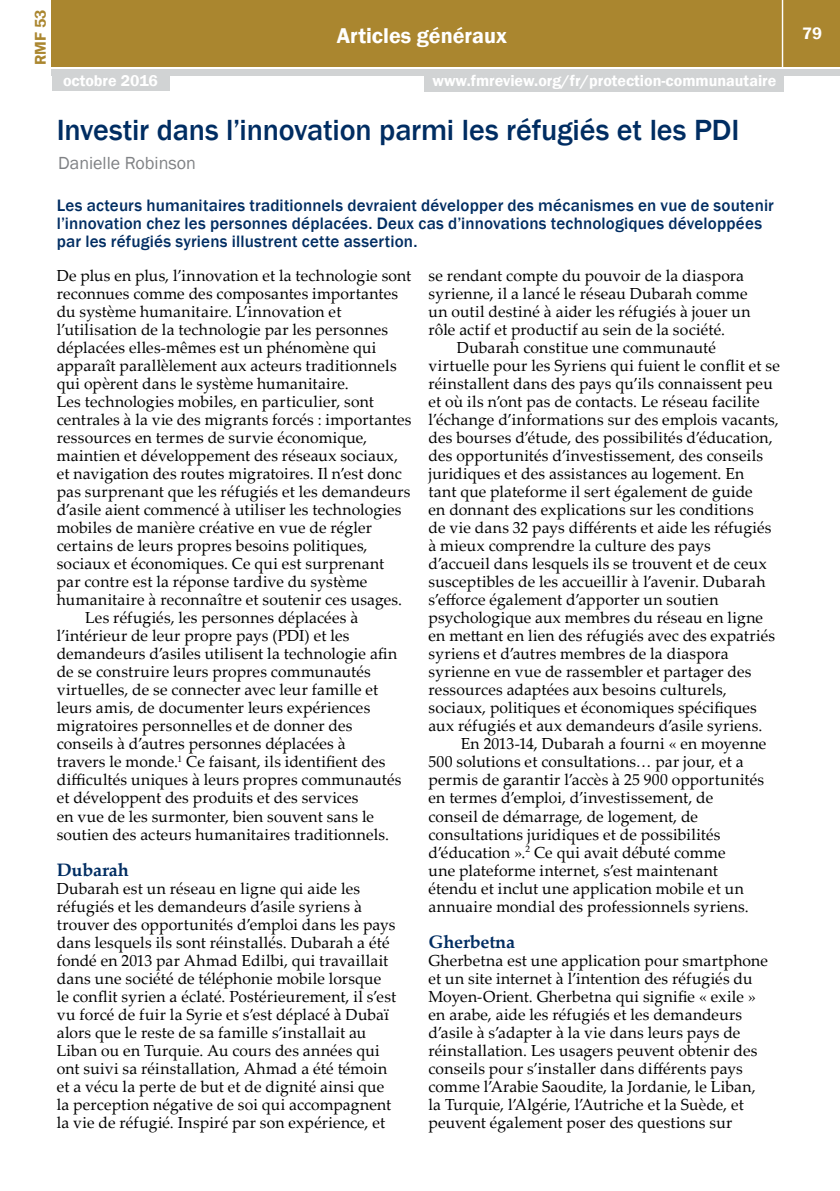
<style>
.page{position:relative;width:840px;height:1191px;background:#fff}
.page>*{position:absolute;margin:0;border:0;box-sizing:border-box;transform-origin:0 0}
.t1{font:500 30px "Franklin Gothic";letter-spacing:-.005em;color:#002d62}
.t2{font:600 22px "Franklin Gothic";color:#fff}
.t3{font:18px "Franklin Gothic";color:#808285}
.t4{font:700 18px "Palatino Linotype";letter-spacing:-.01em;color:#002d62}
.t5{font:500 17px/18px "Franklin Gothic";letter-spacing:.01em;color:#002d62}
.t6{font:600 17px "Franklin Gothic";color:#fff}
.t7{font:16px/18px "Palatino Linotype";letter-spacing:.01em;color:#000}
.t8{font:600 16px "Franklin Gothic";color:#fff}
.t9{font:600 16px "Franklin Gothic";color:#aa862f}
</style>
<div class="page">
<div style="left:52px;top:0;width:787px;height:66px;background:#aa862f"></div>
<div style="left:52px;top:69px;width:787px;height:6px;background:#d1d3d4"></div>
<hr style="left:781px;top:0;width:1px;height:68px;background:#fff">
<div style="left:52px;top:73px;width:117px;height:18px;background:#d1d3d4"></div>
<div style="left:424px;top:74px;width:359px;height:18px;background:#d1d3d4"></div>
<p class="t9" style="left:31px;top:65px;width:57px;rotate:-90deg">RMF 53</p>
<h2 class="t2" style="left:337px;top:22px;width:171px">Articles généraux</h2>
<p class="t8" style="left:63px;top:71px;width:96px">octobre 2016</p>
<p class="t8" style="left:432px;top:71px;width:345px">www.fmreview.org/fr/protection-communautaire</p>
<h1 class="t1" style="left:57px;top:112px;width:683px">Investir dans l’innovation parmi les réfugiés et les PDI</h1>
<p class="t3" style="left:58px;top:152px;width:139px">Danielle Robinson</p>
<p class="t5" style="left:57px;top:197px;width:718px">Les acteurs humanitaires traditionnels devraient développer des mécanismes en vue de soutenir l’innovation chez les personnes déplacées. Deux cas d’innovations technologiques développées par les réfugiés syriens illustrent cette assertion.</p>
<p class="t7" style="left:57px;top:266px;width:356px">De plus en plus, l’innovation et la technologie sont</p>
<p class="t7" style="left:57px;top:284px;width:343px">reconnues comme des composantes importantes</p>
<p class="t7" style="left:57px;top:302px;width:286px">du système humanitaire. L’innovation et</p>
<p class="t7" style="left:57px;top:320px;width:333px">l’utilisation de la technologie par les personnes</p>
<p class="t7" style="left:57px;top:338px;width:321px">déplacées elles-mêmes est un phénomène qui</p>
<p class="t7" style="left:57px;top:356px;width:341px">apparaît parallèlement aux acteurs traditionnels</p>
<p class="t7" style="left:57px;top:374px;width:293px">qui opèrent dans le système humanitaire.</p>
<p class="t7" style="left:57px;top:392px;width:318px">Les technologies mobiles, en particulier, sont</p>
<p class="t7" style="left:57px;top:410px;width:356px">centrales à la vie des migrants forcés : importantes</p>
<p class="t7" style="left:57px;top:428px;width:312px">ressources en termes de survie économique,</p>
<p class="t7" style="left:57px;top:446px;width:342px">maintien et développement des réseaux sociaux,</p>
<p class="t7" style="left:57px;top:464px;width:346px">et navigation des routes migratoires. Il n’est donc</p>
<p class="t7" style="left:57px;top:482px;width:355px">pas surprenant que les réfugiés et les demandeurs</p>
<p class="t7" style="left:57px;top:500px;width:346px">d’asile aient commencé à utiliser les technologies</p>
<p class="t7" style="left:57px;top:518px;width:316px">mobiles de manière créative en vue de régler</p>
<p class="t7" style="left:57px;top:536px;width:312px">certains de leurs propres besoins politiques,</p>
<p class="t7" style="left:57px;top:554px;width:329px">sociaux et économiques. Ce qui est surprenant</p>
<p class="t7" style="left:57px;top:572px;width:312px">par contre est la réponse tardive du système</p>
<p class="t7" style="left:57px;top:590px;width:347px">humanitaire à reconnaître et soutenir ces usages.</p>
<p class="t7" style="left:85px;top:608px;width:274px">Les réfugiés, les personnes déplacées à</p>
<p class="t7" style="left:57px;top:626px;width:294px">l’intérieur de leur propre pays (PDI) et les</p>
<p class="t7" style="left:57px;top:644px;width:342px">demandeurs d’asiles utilisent la technologie afin</p>
<p class="t7" style="left:57px;top:662px;width:315px">de se construire leurs propres communautés</p>
<p class="t7" style="left:57px;top:680px;width:323px">virtuelles, de se connecter avec leur famille et</p>
<p class="t7" style="left:57px;top:698px;width:315px">leurs amis, de documenter leurs expériences</p>
<p class="t7" style="left:57px;top:716px;width:297px">migratoires personnelles et de donner des</p>
<p class="t7" style="left:57px;top:734px;width:290px">conseils à d’autres personnes déplacées à</p>
<p class="t7" style="left:57px;top:752px;width:330px">travers le monde.<sup>1</sup> Ce faisant, ils identifient des</p>
<p class="t7" style="left:57px;top:770px;width:346px">difficultés uniques à leurs propres communautés</p>
<p class="t7" style="left:57px;top:788px;width:303px">et développent des produits et des services</p>
<p class="t7" style="left:57px;top:806px;width:319px">en vue de les surmonter, bien souvent sans le</p>
<p class="t7" style="left:57px;top:824px;width:334px">soutien des acteurs humanitaires traditionnels.</p>
<p class="t4" style="left:57px;top:856px;width:73px">Dubarah</p>
<p class="t7" style="left:57px;top:878px;width:341px">Dubarah est un réseau en ligne qui aide les réfugiés et les demandeurs d’asile syriens à trouver des opportunités d’emploi dans les pays dans lesquels ils sont réinstallés. Dubarah a été fondé en 2013 par Ahmad Edilbi, qui travaillait dans une société de téléphonie mobile lorsque le conflit syrien a éclaté. Postérieurement, il s’est vu forcé de fuir la Syrie et s’est déplacé à Dubaï alors que le reste de sa famille s’installait au Liban ou en Turquie. Au cours des années qui ont suivi sa réinstallation, Ahmad a été témoin et a vécu la perte de but et de dignité ainsi que la perception négative de soi qui accompagnent la vie de réfugié. Inspiré par son expérience, et</p>
<p class="t7" style="left:428px;top:266px;width:317px">se rendant compte du pouvoir de la diaspora</p>
<p class="t7" style="left:428px;top:284px;width:320px">syrienne, il a lancé le réseau Dubarah comme</p>
<p class="t7" style="left:428px;top:302px;width:323px">un outil destiné à aider les réfugiés à jouer un</p>
<p class="t7" style="left:428px;top:320px;width:298px">rôle actif et productif au sein de la société.</p>
<p class="t7" style="left:456px;top:338px;width:260px">Dubarah constitue une communauté</p>
<p class="t7" style="left:428px;top:356px;width:353px">virtuelle pour les Syriens qui fuient le conflit et se</p>
<p class="t7" style="left:428px;top:374px;width:345px">réinstallent dans des pays qu’ils connaissent peu</p>
<p class="t7" style="left:428px;top:392px;width:332px">et où ils n’ont pas de contacts. Le réseau facilite</p>
<p class="t7" style="left:428px;top:410px;width:351px">l’échange d’informations sur des emplois vacants,</p>
<p class="t7" style="left:428px;top:428px;width:345px">des bourses d’étude, des possibilités d’éducation,</p>
<p class="t7" style="left:428px;top:446px;width:336px">des opportunités d’investissement, des conseils</p>
<p class="t7" style="left:428px;top:464px;width:317px">juridiques et des assistances au logement. En</p>
<p class="t7" style="left:428px;top:482px;width:325px">tant que plateforme il sert également de guide</p>
<p class="t7" style="left:428px;top:500px;width:326px">en donnant des explications sur les conditions</p>
<p class="t7" style="left:428px;top:518px;width:344px">de vie dans 32 pays différents et aide les réfugiés</p>
<p class="t7" style="left:428px;top:536px;width:283px">à mieux comprendre la culture des pays</p>
<p class="t7" style="left:428px;top:554px;width:340px">d’accueil dans lesquels ils se trouvent et de ceux</p>
<p class="t7" style="left:428px;top:572px;width:338px">susceptibles de les accueillir à l’avenir. Dubarah</p>
<p class="t7" style="left:428px;top:590px;width:291px">s’efforce également d’apporter un soutien</p>
<p class="t7" style="left:428px;top:608px;width:336px">psychologique aux membres du réseau en ligne</p>
<p class="t7" style="left:428px;top:626px;width:348px">en mettant en lien des réfugiés avec des expatriés</p>
<p class="t7" style="left:428px;top:644px;width:301px">syriens et d’autres membres de la diaspora</p>
<p class="t7" style="left:428px;top:662px;width:324px">syrienne en vue de rassembler et partager des</p>
<p class="t7" style="left:428px;top:680px;width:299px">ressources adaptées aux besoins culturels,</p>
<p class="t7" style="left:428px;top:698px;width:330px">sociaux, politiques et économiques spécifiques</p>
<p class="t7" style="left:428px;top:716px;width:335px">aux réfugiés et aux demandeurs d’asile syriens.</p>
<p class="t7" style="left:460px;top:734px;width:307px">En 2013-14, Dubarah a fourni « en moyenne</p>
<p class="t7" style="left:428px;top:752px;width:316px">500 solutions et consultations… par jour, et a</p>
<p class="t7" style="left:428px;top:770px;width:337px">permis de garantir l’accès à 25 900 opportunités</p>
<p class="t7" style="left:428px;top:788px;width:286px">en termes d’emploi, d’investissement, de</p>
<p class="t7" style="left:428px;top:806px;width:271px">conseil de démarrage, de logement, de</p>
<p class="t7" style="left:428px;top:824px;width:293px">consultations juridiques et de possibilités</p>
<p class="t7" style="left:428px;top:842px;width:298px">d’éducation ».<sup>2</sup> Ce qui avait débuté comme</p>
<p class="t7" style="left:428px;top:860px;width:291px">une plateforme internet, s’est maintenant</p>
<p class="t7" style="left:428px;top:878px;width:316px">étendu et inclut une application mobile et un</p>
<p class="t7" style="left:428px;top:896px;width:321px">annuaire mondial des professionnels syriens.</p>
<p class="t4" style="left:428px;top:928px;width:88px">Gherbetna</p>
<p class="t7" style="left:428px;top:950px;width:341px">Gherbetna est une application pour smartphone et un site internet à l’intention des réfugiés du Moyen-Orient. Gherbetna qui signifie « exile » en arabe, aide les réfugiés et les demandeurs d’asile à s’adapter à la vie dans leurs pays de réinstallation. Les usagers peuvent obtenir des conseils pour s’installer dans différents pays comme l’Arabie Saoudite, la Jordanie, le Liban, la Turquie, l’Algérie, l’Autriche et la Suède, et peuvent également poser des questions sur</p>
<p class="t6" style="left:801px;top:23px;width:21px">79</p>
</div>
